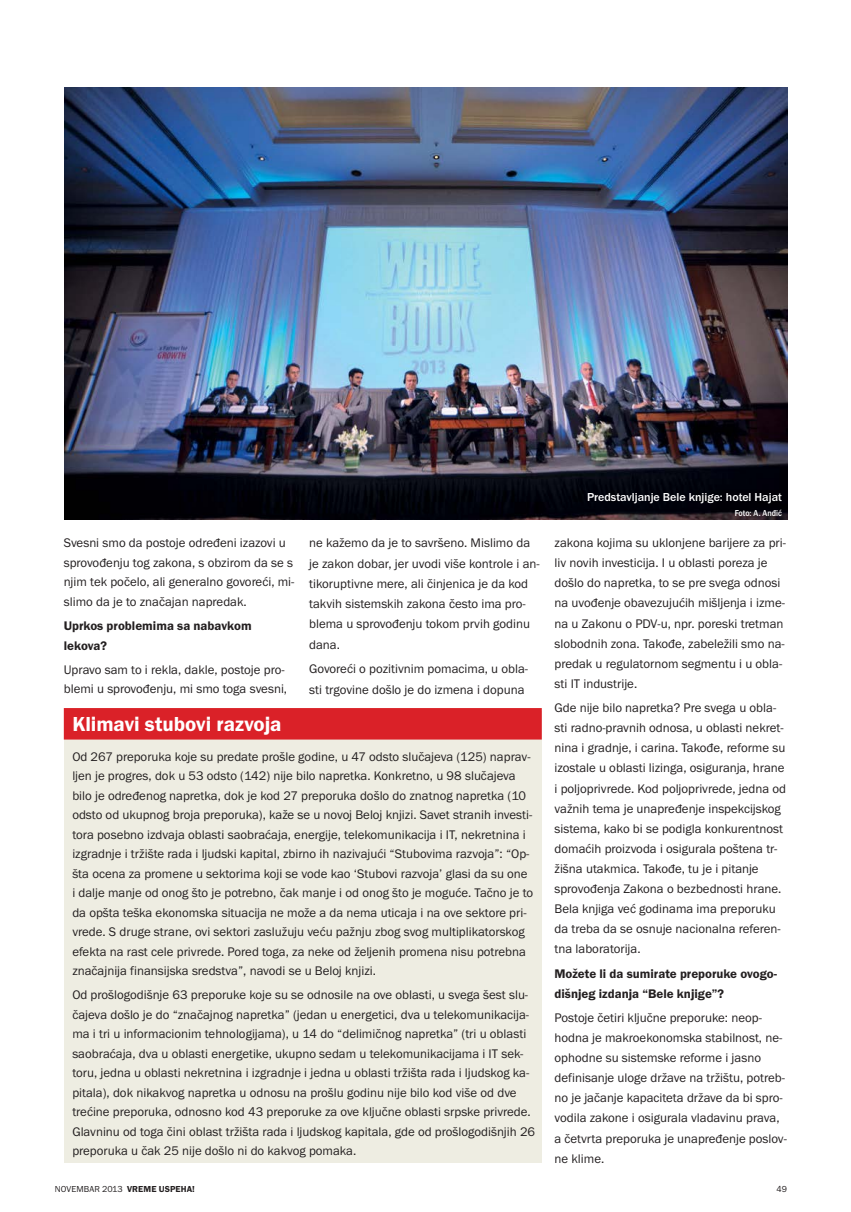
<style>
.page{position:relative;width:851px;height:1212px;background:#fff}
.page>*{position:absolute;margin:0;border:0;box-sizing:border-box;transform-origin:0 0}
.t1{font:21px "Franklin Got Itc TOT Dem";color:#fff}
.t2{font:12.9px/20.1px "Franklin Got Itc TOT Boo";color:#231f20}
.t3{font:12.9px/19.6px "Franklin Got Itc TOT Dem";color:#231f20}
.t4{font:500 12px "Franklin Got Itc TOT";color:#fff}
.t5{font:9px "Franklin Got Itc TOT Boo";letter-spacing:.01em;color:#231f20}
.t6{font:500 9px "Franklin Got Itc TOT";color:#fff;scale:.9 1}
.s1{font-family:"Franklin Got Itc TOT Dem"}
</style>
<div class="page">
<div style="left:64px;top:711px;width:477px;height:452px;background:#eeede2"></div>
<div style="left:64px;top:708px;width:477px;height:31px;background:#da2128"></div>
<img style="left:64px;top:88px;width:723px;height:431px">
<p class="t2" style="left:64px;top:534px;width:232px;line-height:19.6px">Svesni smo da postoje određeni izazovi u sprovođenju tog zakona, s obzirom da se s njim tek počelo, ali generalno govoreći, mi&shy;slimo da je to značajan napredak.</p>
<p class="t3" style="left:64px;top:617px;width:189px">Uprkos problemima sa nabavkom lekova?</p>
<p class="t2" style="left:64px;top:660px;width:225px;line-height:19.6px">Upravo sam to i rekla, dakle, postoje pro&shy;blemi u sprovođenju, mi smo toga svesni,</p>
<p class="t2" style="left:309px;top:533px;width:232px">ne kažemo da je to savršeno. Mislimo da je zakon dobar, jer uvodi više kontrole i an&shy;tikoruptivne mere, ali činjenica je da kod takvih sistemskih zakona često ima pro&shy;blema u sprovođenju tokom prvih godinu dana.</p>
<p class="t2" style="left:309px;top:659px;width:220px">Govoreći o pozitivnim pomacima, u obla&shy;sti trgovine došlo je do izmena i dopuna</p>
<p class="t1" style="left:72px;top:717px;width:211px">Klimavi stubovi razvoja</p>
<p class="t2" style="left:72px;top:747px;width:462px;line-height:19.5px">Od 267 preporuka koje su predate prošle godine, u 47 odsto slučajeva (125) naprav&shy;ljen je progres, dok u 53 odsto (142) nije bilo napretka. Konkretno, u 98 slučajeva bilo je određenog napretka, dok je kod 27 preporuka došlo do znatnog napretka (10 odsto od ukupnog broja preporuka), kaže se u novoj Beloj knjizi. Savet stranih investi&shy;tora posebno izdvaja oblasti saobraćaja, energije, telekomunikacija i IT, nekretnina i izgradnje i tržište rada i ljudski kapital, zbirno ih nazivajući “Stubovima razvoja”: “Op&shy;šta ocena za promene u sektorima koji se vode kao ‘Stubovi razvoja’ glasi da su one i dalje manje od onog što je potrebno, čak manje i od onog što je moguće. Tačno je to da opšta teška ekonomska situacija ne može a da nema uticaja i na ove sektore pri&shy;vrede. S druge strane, ovi sektori zaslužuju veću pažnju zbog svog multiplikatorskog efekta na rast cele privrede. Pored toga, za neke od željenih promena nisu potrebna značajnija finansijska sredstva”, navodi se u Beloj knjizi.</p>
<p class="t2" style="left:72px;top:986px;width:464px;line-height:19.5px">Od prošlogodišnje 63 preporuke koje su se odnosile na ove oblasti, u svega šest slu&shy;čajeva došlo je do “značajnog napretka” (jedan u energetici, dva u telekomunikacija&shy;ma i tri u informacionim tehnologijama), u 14 do “delimičnog napretka” (tri u oblasti saobraćaja, dva u oblasti energetike, ukupno sedam u telekomunikacijama i IT sek&shy;toru, jedna u oblasti nekretnina i izgradnje i jedna u oblasti tržišta rada i ljudskog ka&shy;pitala), dok nikakvog napretka u odnosu na prošlu godinu nije bilo kod više od dve trećine preporuka, odnosno kod 43 preporuke za ove ključne oblasti srpske privrede.<br>Glavninu od toga čini oblast tržišta rada i ljudskog kapitala, gde od prošlogodišnjih 26 preporuka u čak 25 nije došlo ni do kakvog pomaka.</p>
<p class="t4" style="left:587px;top:493px;width:196px">Predstavljanje Bele knjige: hotel Hajat</p>
<p class="t6" style="left:734px;top:510px;width:54px">Foto: A. Anđić</p>
<p class="t2" style="left:554px;top:534px;width:233px">zakona kojima su uklonjene barijere za pri&shy;liv novih investicija. I u oblasti poreza je došlo do napretka, to se pre svega odnosi na uvođenje obavezujućih mišljenja i izme&shy;na u Zakonu o PDV-u, npr. poreski tretman slobodnih zona. Takođe, zabeležili smo na&shy;predak u regulatornom segmentu i u obla&shy;sti IT industrije.</p>
<p class="t2" style="left:554px;top:698px;width:233px">Gde nije bilo napretka? Pre svega u obla&shy;sti radno-pravnih odnosa, u oblasti nekret&shy;nina i gradnje, i carina. Takođe, reforme su izostale u oblasti lizinga, osiguranja, hrane i poljoprivrede. Kod poljoprivrede, jedna od važnih tema je unapređenje inspekcijskog sistema, kako bi se podigla konkurentnost domaćih proizvoda i osigurala poštena tr&shy;žišna utakmica. Takođe, tu je i pitanje sprovođenja Zakona o bezbednosti hrane.<br>Bela knjiga već godinama ima preporuku da treba da se osnuje nacionalna referen&shy;tna laboratorija.</p>
<p class="t3" style="left:554px;top:964px;width:224px;line-height:20.1px">Možete li da sumirate preporuke ovogo&shy;dišnjeg izdanja “Bele knjige”?</p>
<p class="t2" style="left:554px;top:1008px;width:234px">Postoje četiri ključne preporuke: neop&shy;hodna je makroekonomska stabilnost, ne&shy;ophodne su sistemske reforme i jasno definisanje uloge države na tržištu, potreb&shy;no je jačanje kapaciteta države da bi spro&shy;vodila zakone i osigurala vladavinu prava, a četvrta preporuka je unapređenje poslov&shy;ne klime.</p>
<p class="t5" style="left:55px;top:1186px;width:141px">NOVEMBAR 2013 <span class="s1">VREME USPEHA!</span></p>
<p class="t5" style="left:776px;top:1186px;width:12px">49</p>
</div>
